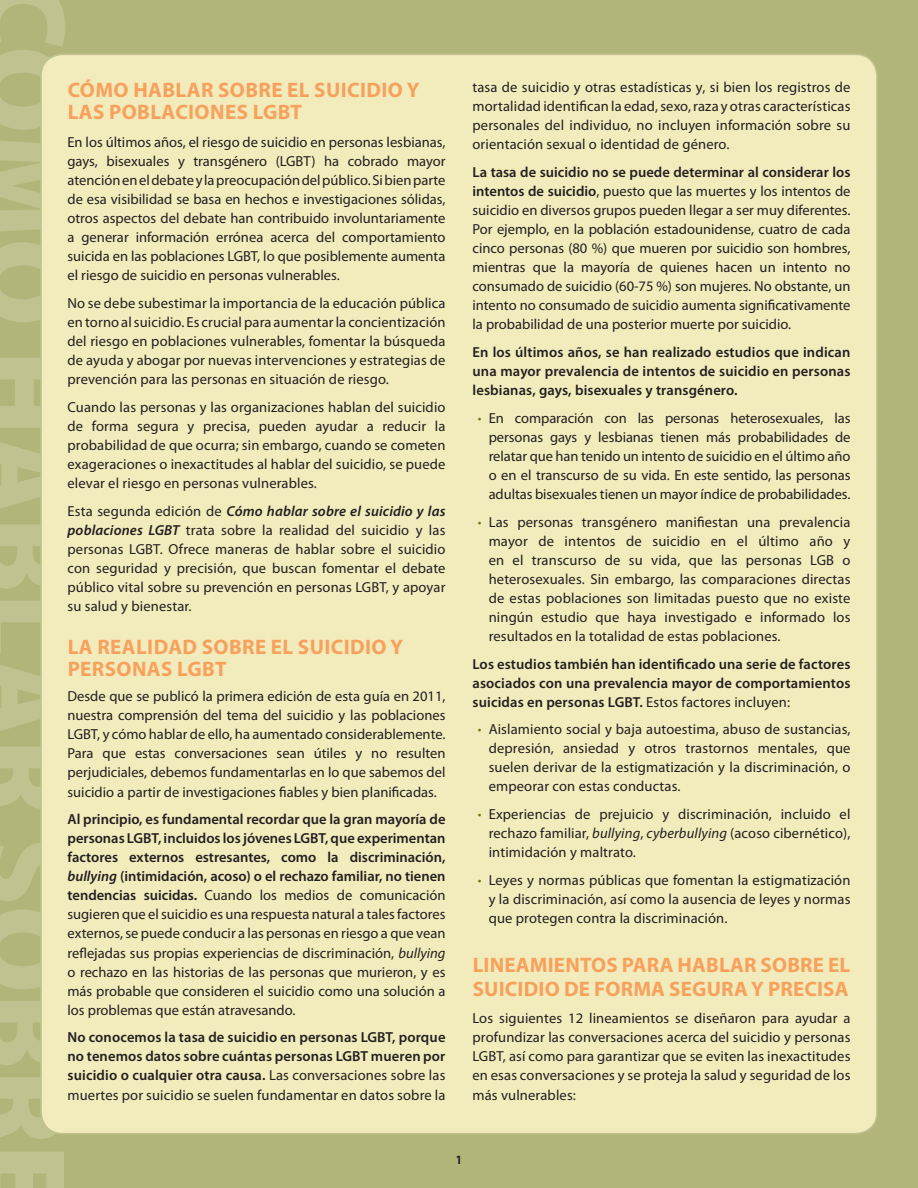
<style>
.page{position:relative;width:918px;height:1188px;background:#b1b579}
.page>*{position:absolute;margin:0;border:0;box-sizing:border-box;transform-origin:0 0}
.t1{font:900 120.75px "Myriad Pro";color:#c0c390}
.Heading_1{font:700 21px/22.5px "Myriad Pro";letter-spacing:.02em;color:#f8a15c}
.t2{font:14.55px/19px "Myriad Pro";letter-spacing:.01em;color:#231f20;text-align:justify}
.t3{font:600 14.55px/19px "Myriad Pro";letter-spacing:.01em;color:#231f20;text-align:justify}
.t4{font:700 condensed 12.75px "Myriad Pro";color:#231f20}
.s1{font-weight:600;font-style:italic}
.s2{font-weight:600}
.s3{font-style:italic}
.s4{font-weight:400}
.s5{font-weight:300;font-size:15px;color:#677717}
</style>
<div class="page">
<div style="left:41px;top:54px;width:836px;height:1080px;background:#f2ebbc;border-radius:22px"></div>
<h1 class="t1" style="left:104px;top:-23px;width:1235px;rotate:90deg">COMO HABLAR SOBRE</h1>
<p class="Heading_1" style="left:68px;top:78px;width:353px">CÓMO HABLAR SOBRE EL SUICIDIO Y<br>LAS POBLACIONES LGBT</p>
<p class="t2" style="left:68px;top:132px;width:380px">En los últimos años, el riesgo de suicidio en personas lesbianas, gays, bisexuales y transgénero (LGBT) ha cobrado mayor atención en el debate y la preocupación del público. Si bien parte de esa visibilidad se basa en hechos e investigaciones sólidas, otros aspectos del debate han contribuido involuntariamente a generar información errónea acerca del comportamiento suicida en las poblaciones LGBT, lo que posiblemente aumenta el riesgo de suicidio en personas vulnerables.</p>
<p class="t2" style="left:68px;top:293px;width:380px">No se debe subestimar la importancia de la educación pública en torno al suicidio. Es crucial para aumentar la concientización del riesgo en poblaciones vulnerables, fomentar la búsqueda de ayuda y abogar por nuevas intervenciones y estrategias de prevención para las personas en situación de riesgo.</p>
<p class="t2" style="left:68px;top:397px;width:380px">Cuando las personas y las organizaciones hablan del suicidio de forma segura y precisa, pueden ayudar a reducir la probabilidad de que ocurra; sin embargo, cuando se cometen exageraciones o inexactitudes al hablar del suicidio, se puede elevar el riesgo en personas vulnerables.</p>
<p class="t2" style="left:68px;top:501px;width:380px">Esta segunda edición de <span class="s1">Cómo hablar sobre el suicidio y las poblaciones LGBT</span> trata sobre la realidad del suicidio y las personas LGBT. Ofrece maneras de hablar sobre el suicidio con seguridad y precisión, que buscan fomentar el debate público vital sobre su prevención en personas LGBT, y apoyar su salud y bienestar.</p>
<p class="Heading_1" style="left:68px;top:635px;width:337px">LA REALIDAD SOBRE EL SUICIDIO Y<br>PERSONAS LGBT</p>
<p class="t2" style="left:68px;top:687px;width:380px">Desde que se publicó la primera edición de esta guía en 2011, nuestra comprensión del tema del suicidio y las poblaciones LGBT, y cómo hablar de ello, ha aumentado considerablemente.<br>Para que estas conversaciones sean útiles y no resulten perjudiciales, debemos fundamentarlas en lo que sabemos del suicidio a partir de investigaciones fiables y bien planificadas.</p>
<p class="t2" style="left:68px;top:810px;width:380px"><span class="s2">Al principio, es fundamental recordar que la gran mayoría de personas LGBT, incluidos los jóvenes LGBT, que experimentan factores externos estresantes, como la discriminación, </span><span class="s1">bullying</span> <span class="s2">(intimidación, acoso) o el rechazo familiar, no tienen tendencias suicidas.</span> Cuando los medios de comunicación sugieren que el suicidio es una respuesta natural a tales factores externos, se puede conducir a las personas en riesgo a que vean reflejadas sus propias experiencias de discriminación, <span class="s3">bullying </span>o rechazo en las historias de las personas que murieron, y es más probable que consideren el suicidio como una solución a los problemas que están atravesando.</p>
<p class="t3" style="left:68px;top:1028px;width:380px">No conocemos la tasa de suicidio en personas LGBT, porque no tenemos datos sobre cuántas personas LGBT mueren por suicidio o cualquier otra causa. <span class="s4">Las conversaciones sobre las muertes por suicidio se suelen fundamentar en datos sobre la</span></p>
<p class="t4" style="left:456px;top:1152px;width:7px">1</p>
<p class="t2" style="left:472px;top:77px;width:380px">tasa de suicidio y otras estadísticas y, si bien los registros de mortalidad identifican la edad, sexo, raza y otras características personales del individuo, no incluyen información sobre su orientación sexual o identidad de género.</p>
<p class="t2" style="left:472px;top:162px;width:380px"><span class="s2">La tasa de suicidio no se puede determinar al considerar los intentos de suicidio</span>, puesto que las muertes y los intentos de suicidio en diversos grupos pueden llegar a ser muy diferentes.<br>Por ejemplo, en la población estadounidense, cuatro de cada cinco personas (80 %) que mueren por suicidio son hombres, mientras que la mayoría de quienes hacen un intento no consumado de suicidio (60-75 %) son mujeres. No obstante, un intento no consumado de suicidio aumenta significativamente la probabilidad de una posterior muerte por suicidio.</p>
<p class="t3" style="left:472px;top:342px;width:380px">En los últimos años, se han realizado estudios que indican una mayor prevalencia de intentos de suicidio en personas lesbianas, gays, bisexuales y transgénero.</p>
<p class="t2" style="left:489px;top:408px;width:363px;text-indent:-11px"><span class="s5">•</span> En comparación con las personas heterosexuales, las personas gays y lesbianas tienen más probabilidades de relatar que han tenido un intento de suicidio en el último año o en el transcurso de su vida. En este sentido, las personas adultas bisexuales tienen un mayor índice de probabilidades.</p>
<p class="t2" style="left:489px;top:512px;width:363px;text-indent:-11px"><span class="s5">•</span> Las personas transgénero manifiestan una prevalencia mayor de intentos de suicidio en el último año y en el transcurso de su vida, que las personas LGB o heterosexuales. Sin embargo, las comparaciones directas de estas poblaciones son limitadas puesto que no existe ningún estudio que haya investigado e informado los resultados en la totalidad de estas poblaciones.</p>
<p class="t3" style="left:472px;top:654px;width:379px">Los estudios también han identificado una serie de factores asociados con una prevalencia mayor de comportamientos suicidas en personas LGBT. <span class="s4">Estos factores incluyen:</span></p>
<p class="t2" style="left:489px;top:720px;width:363px;text-indent:-11px"><span class="s5">•</span> Aislamiento social y baja autoestima, abuso de sustancias, depresión, ansiedad y otros trastornos mentales, que suelen derivar de la estigmatización y la discriminación, o empeorar con estas conductas.</p>
<p class="t2" style="left:489px;top:805px;width:363px;text-indent:-11px"><span class="s5">•</span> Experiencias de prejuicio y discriminación, incluido el rechazo familiar, <span class="s3">bullying</span>, <span class="s3">cyberbullying</span> (acoso cibernético), intimidación y maltrato.</p>
<p class="t2" style="left:489px;top:870px;width:363px;text-indent:-11px"><span class="s5">•</span> Leyes y normas públicas que fomentan la estigmatización y la discriminación, así como la ausencia de leyes y normas que protegen contra la discriminación.</p>
<p class="Heading_1" style="left:473px;top:952px;width:379px;line-height:24px">LINEAMIENTOS PARA HABLAR SOBRE EL<br>SUICIDIO DE FORMA SEGURA Y PRECISA</p>
<p class="t2" style="left:472px;top:1009px;width:380px">Los siguientes 12 lineamientos se diseñaron para ayudar a profundizar las conversaciones acerca del suicidio y personas LGBT, así como para garantizar que se eviten las inexactitudes en esas conversaciones y se proteja la salud y seguridad de los más vulnerables:</p>
</div>
